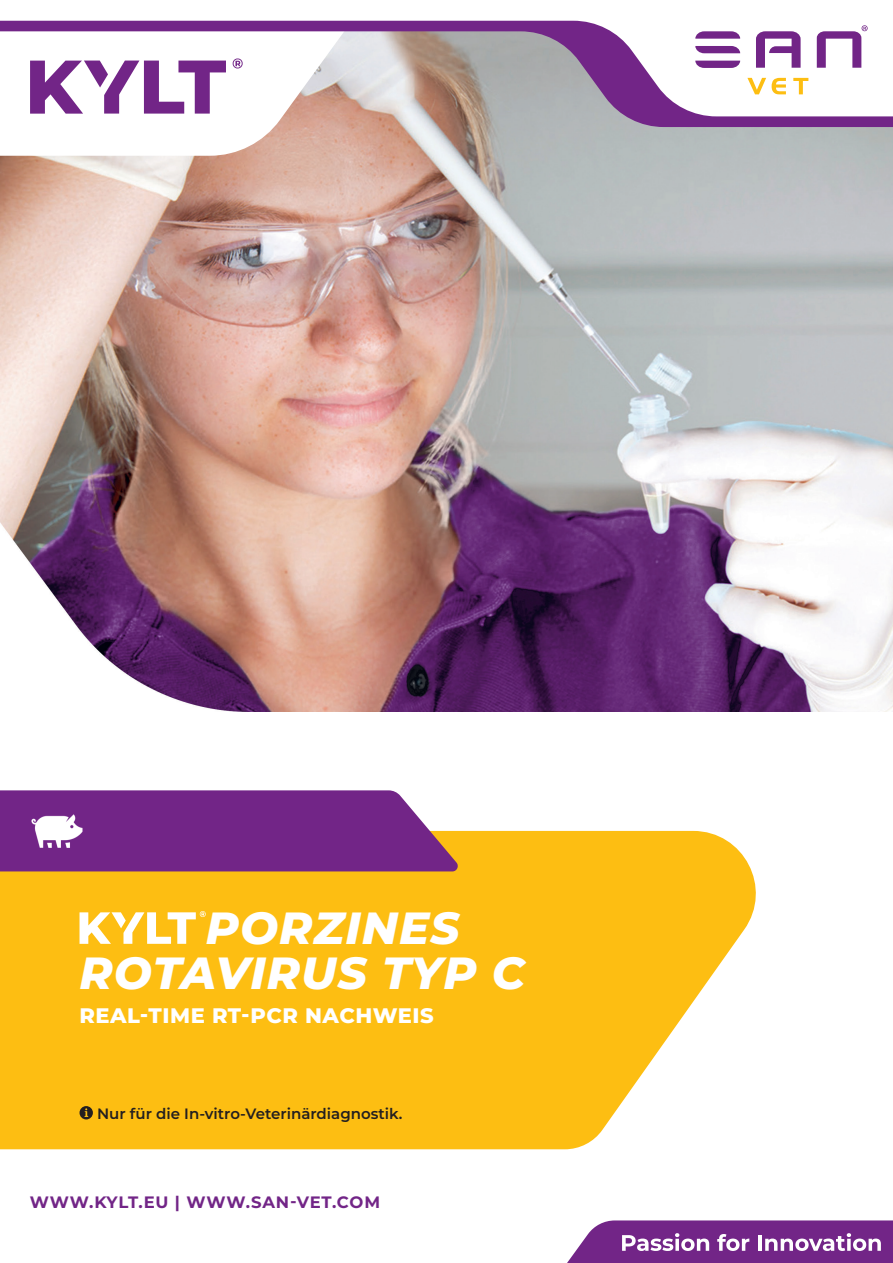
<style>
.page{position:relative;width:893px;height:1263px;background:#fff}
.page>*{position:absolute;margin:0;border:0;box-sizing:border-box;transform-origin:0 0}
.t1{font:italic 800 45px/45px "Montserrat";letter-spacing:.025em;color:#fff}
.t2{font:800 21px "Montserrat";letter-spacing:.025em;color:#fff}
.t3{font:700 16.5px "Montserrat";letter-spacing:.05em;color:#722587}
.t4{font:600 15px "Montserrat";color:#231f20}
</style>
<div class="page">
<svg style="left:0;top:831px;width:756px;height:318px;fill:#fdbe12"></svg>
<svg style="left:0;top:790px;width:459px;height:81px"></svg>
<img style="left:0;top:127px;width:893px;height:584px">
<svg style="left:0;top:127px;width:359px;height:29px"></svg>
<svg style="left:0;top:20px;width:579px;height:1px"></svg>
<svg style="left:0;top:21px;width:893px;height:106px"></svg>
<svg style="left:747px;top:78px;width:19px;height:16px"></svg>
<svg style="left:772px;top:78px;width:14px;height:16px"></svg>
<svg style="left:793px;top:78px;width:15px;height:16px"></svg>
<svg style="left:695px;top:31px;width:45px;height:8px"></svg>
<svg style="left:695px;top:46px;width:45px;height:7px"></svg>
<svg style="left:695px;top:61px;width:45px;height:7px"></svg>
<svg style="left:756px;top:31px;width:45px;height:37px"></svg>
<svg style="left:817px;top:25px;width:51px;height:43px"></svg>
<svg style="left:233px;top:58px;width:10px;height:10px"></svg>
<svg style="left:30px;top:61px;width:196px;height:53px"></svg>
<svg style="left:80px;top:911px;width:126px;height:33px"></svg>
<svg style="left:80px;top:1106px;width:13px;height:13px"></svg>
<svg style="left:567px;top:1220px;width:326px;height:43px"></svg>
<img style="left:27px;top:801px;width:60px;height:60px">
<h1 class="t1" style="left:80px;top:903px;width:447px;text-indent:126px">PORZINES<br>ROTAVIRUS TYP C</h1>
<h2 class="t2" style="left:80px;top:1000px;width:356px">REAL-TIME RT-PCR NACHWEIS</h2>
<p class="t4" style="left:97px;top:1103px;width:307px">Nur für die In-vitro-Veterinärdiagnostik.</p>
<p class="t3" style="left:30px;top:1190px;width:352px">WWW.KYLT.EU | WWW.SAN-VET.COM</p>
</div>
